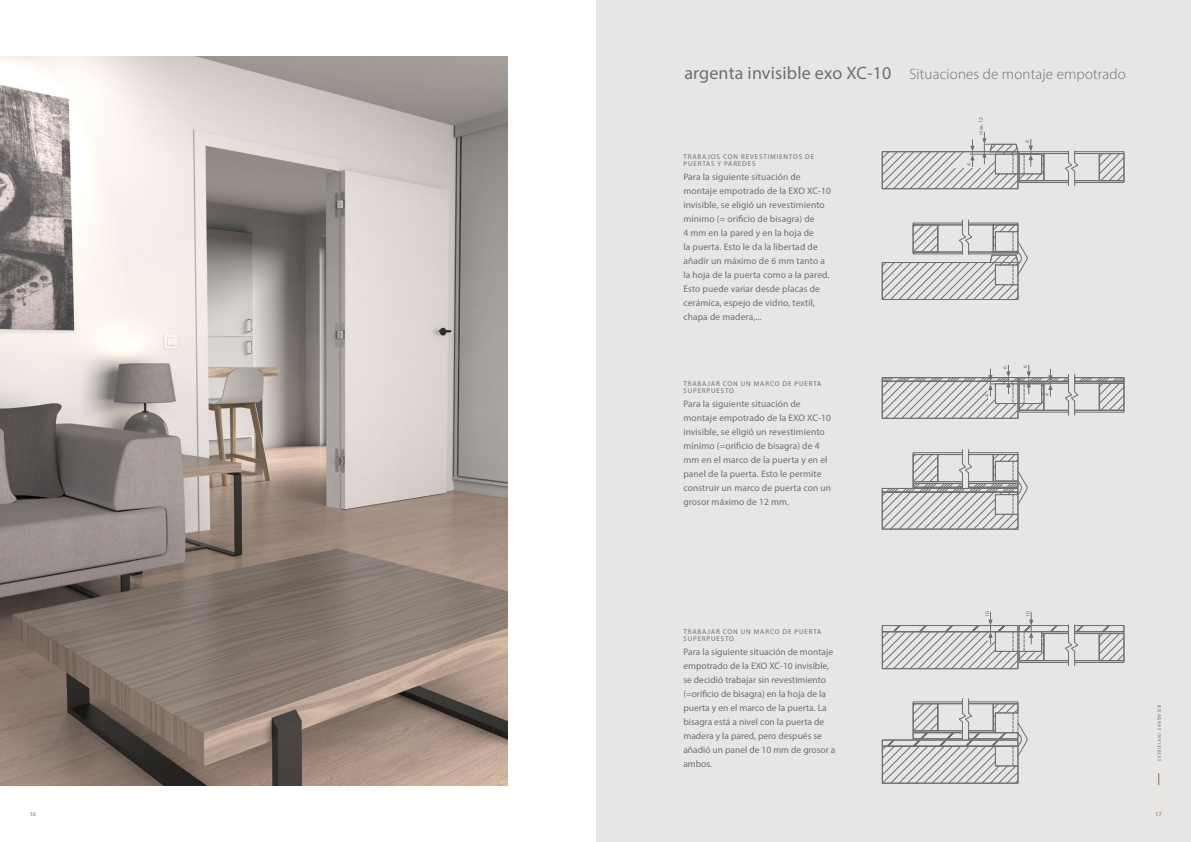
<style>
.page{position:relative;width:1191px;height:842px;background:#fff}
.page>*{position:absolute;margin:0;border:0;box-sizing:border-box;transform-origin:0 0}
.t1{font:18px "Myriad Pro";letter-spacing:.01em;color:#706f6f}
.t2{font:300 15px "Myriad Pro";letter-spacing:.01em;color:#706f6f}
.t3{font:9.5px/14px "Myriad Pro";letter-spacing:.01em;color:#706f6f}
.t4{font:7px/7px "Myriad Pro";letter-spacing:.12em;color:#706f6f}
.t5{font:6px "Myriad Pro";color:#837550}
.t6{font:5.5px "Myriad Pro";color:#706f6f}
.t7{font:4.9px "Myriad Pro";letter-spacing:.145em;color:#706f6f}
</style>
<div class="page">
<div style="left:596px;top:0;width:595px;height:842px;background:#e8e6e4"></div>
<img style="left:0;top:57px;width:507px;height:728px">
<svg style="left:882px;top:699px;width:145px;height:85px"></svg>
<svg style="left:882px;top:220px;width:145px;height:80px"></svg>
<svg style="left:1158px;top:773px;width:1px;height:12px"></svg>
<svg style="left:882px;top:612px;width:242px;height:57px"></svg>
<svg style="left:882px;top:132px;width:242px;height:57px"></svg>
<svg style="left:882px;top:365px;width:242px;height:164px"></svg>
<h1 class="t1" style="left:684px;top:62px;width:208px">argenta invisible exo XC-10</h1>
<p class="t4" style="left:683px;top:153px;width:132px">TRABAJOS CON REVESTIMIENTOS DE<br>PUERTAS Y PAREDES</p>
<p class="t3" style="left:683px;top:170px;width:149px">Para la siguiente situación de montaje empotrado de la EXO XC-10 invisible, se eligió un revestimiento mínimo (= orificio de bisagra) de<br>4 mm en la pared y en la hoja de<br>la puerta. Esto le da la libertad de añadir un máximo de 6 mm tanto a la hoja de la puerta como a la pared.<br>Esto puede variar desde placas de cerámica, espejo de vidrio, textil, chapa de madera,...</p>
<p class="t4" style="left:683px;top:380px;width:140px">TRABAJAR CON UN MARCO DE PUERTA<br>SUPERPUESTO</p>
<p class="t3" style="left:683px;top:397px;width:149px">Para la siguiente situación de montaje empotrado de la EXO XC-10 invisible, se eligió un revestimiento mínimo (=orificio de bisagra) de 4 mm en el marco de la puerta y en el panel de la puerta. Esto le permite construir un marco de puerta con un grosor máximo de 12 mm.</p>
<h2 class="t2" style="left:909px;top:65px;width:218px">Situaciones de montaje empotrado</h2>
<p class="t6" style="left:977px;top:135px;width:19px;rotate:-90deg">max. 12</p>
<p class="t6" style="left:965px;top:166px;width:4px;rotate:-90deg">4</p>
<p class="t6" style="left:1024px;top:143px;width:4px;rotate:-90deg">4</p>
<p class="t6" style="left:1001px;top:368px;width:4px;rotate:-90deg">6</p>
<p class="t6" style="left:1022px;top:368px;width:4px;rotate:-90deg">6</p>
<p class="t6" style="left:983px;top:397px;width:4px;rotate:-90deg">4</p>
<p class="t6" style="left:1043px;top:396px;width:4px;rotate:-90deg">4</p>
<p class="t4" style="left:683px;top:628px;width:140px">TRABAJAR CON UN MARCO DE PUERTA<br>SUPERPUESTO</p>
<p class="t3" style="left:683px;top:645px;width:154px">Para la siguiente situación de montaje empotrado de la EXO XC-10 invisible, se decidió trabajar sin revestimiento (=orificio de bisagra) en la hoja de la puerta y en el marco de la puerta. La bisagra está a nivel con la puerta de madera y la pared, pero después se añadió un panel de 10 mm de grosor a ambos.</p>
<p class="t6" style="left:983px;top:617px;width:7px;rotate:-90deg">10</p>
<p class="t6" style="left:1024px;top:617px;width:7px;rotate:-90deg">10</p>
<p class="t7" style="left:1162px;top:705px;width:58px;rotate:90deg">bisagras invisibles</p>
<p class="t5" style="left:30px;top:810px;width:8px">16</p>
<p class="t5" style="left:1155px;top:810px;width:8px">17</p>
</div>
